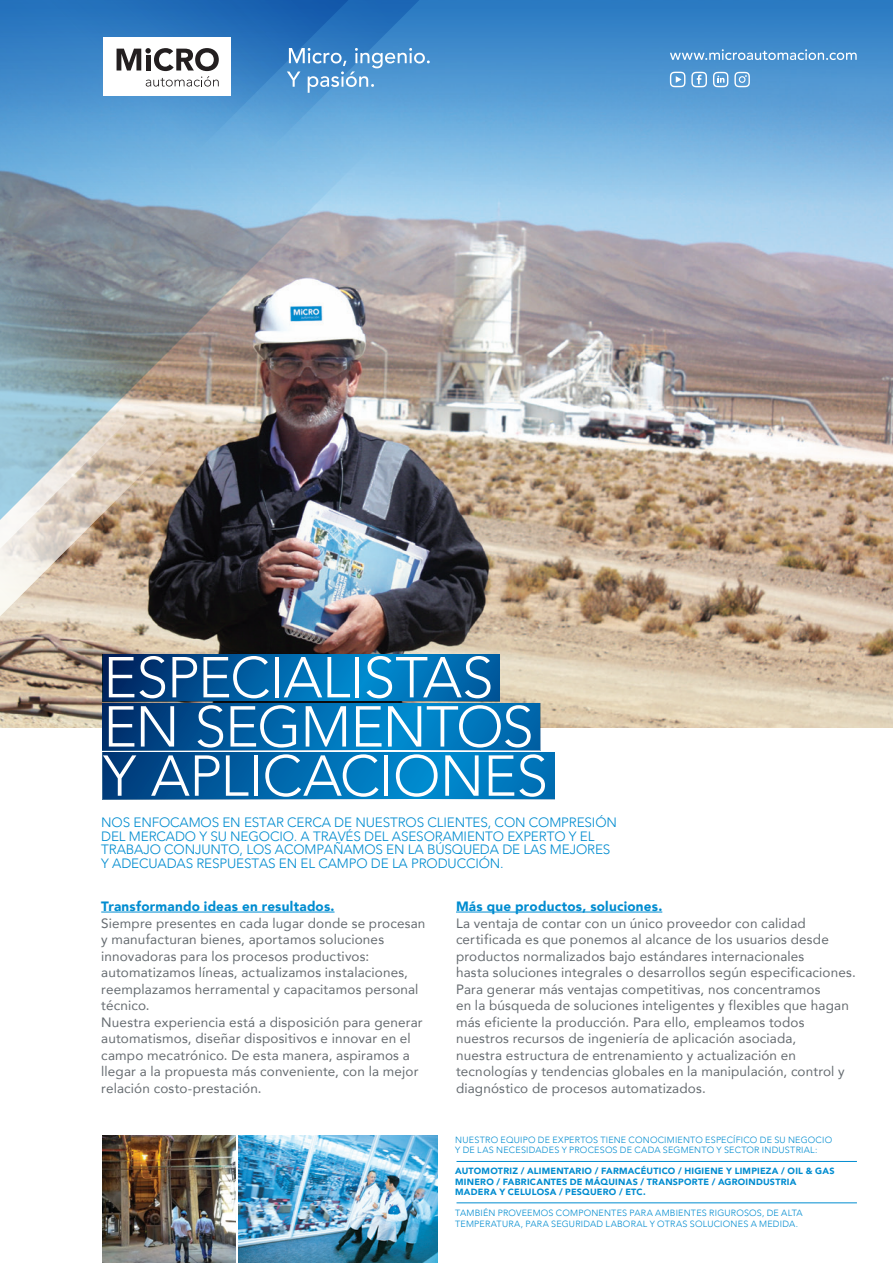
<style>
.page{position:relative;width:893px;height:1263px;background:#fff}
.page>*{position:absolute;margin:0;border:0;box-sizing:border-box;transform-origin:0 0}
.t1{font:300 57px/49.2px "Avenir";letter-spacing:-.02em;color:#fff}
.t2{font:13.5px/16.5px "Avenir";letter-spacing:.01em;color:#656b70}
.t3{font:300 13.5px/13.5px "Avenir";letter-spacing:-.01em;color:#008cd0}
.t4{font:900 13.5px "Avenir";letter-spacing:.015em;color:#008cd0}
.t5{font:300 9px/10.5px "Avenir";letter-spacing:.025em;color:#008cd0}
.t6{font:900 9px/10.5px "Avenir";letter-spacing:.025em;color:#008cd0}
</style>
<div class="page">
<hr style="left:101px;top:912px;width:234px;height:1px;background:#008cd0">
<hr style="left:456px;top:912px;width:206px;height:1px;background:#008cd0">
<hr style="left:456px;top:1161px;width:401px;height:1px;background:#008cd0">
<hr style="left:456px;top:1202px;width:401px;height:1px;background:#008cd0">
<img style="left:0;top:0;width:893px;height:727px">
<svg style="left:103px;top:654px;width:396px;height:47px;background:#005fa2"></svg>
<svg style="left:103px;top:703px;width:437px;height:47px;background:#0065a8"></svg>
<svg style="left:103px;top:752px;width:451px;height:47px;background:#0069ad"></svg>
<div style="left:103px;top:37px;width:127px;height:58px;background:#fff"></div>
<svg style="left:117px;top:48px;width:102px;height:39px"></svg>
<svg style="left:670px;top:49px;width:187px;height:11px;background:#73aad9"></svg>
<svg style="left:670px;top:72px;width:15px;height:15px"></svg>
<svg style="left:691px;top:72px;width:16px;height:15px"></svg>
<svg style="left:713px;top:72px;width:15px;height:15px"></svg>
<svg style="left:734px;top:72px;width:16px;height:15px"></svg>
<svg style="left:287px;top:48px;width:143px;height:45px;background:#61a0d4"></svg>
<img style="left:103px;top:1135px;width:133px;height:128px">
<img style="left:239px;top:1135px;width:199px;height:128px">
<h1 class="t1" style="left:103px;top:653px;width:446px">ESPECIALISTAS<br>EN SEGMENTOS<br>Y APLICACIONES</h1>
<p class="t3" style="left:101px;top:816px;width:517px">NOS ENFOCAMOS EN ESTAR CERCA DE NUESTROS CLIENTES, CON COMPRESIÓN DEL MERCADO Y SU NEGOCIO. A TRAVÉS DEL ASESORAMIENTO EXPERTO Y EL TRABAJO CONJUNTO, LOS ACOMPAÑAMOS EN LA BÚSQUEDA DE LAS MEJORES Y ADECUADAS RESPUESTAS EN EL CAMPO DE LA PRODUCCIÓN.</p>
<p class="t4" style="left:101px;top:895px;width:235px">Transformando ideas en resultados.</p>
<p class="t2" style="left:101px;top:914px;width:326px">Siempre presentes en cada lugar donde se procesan y manufacturan bienes, aportamos soluciones innovadoras para los procesos productivos: automatizamos líneas, actualizamos instalaciones, reemplazamos herramental y capacitamos personal técnico.<br>Nuestra experiencia está a disposición para generar automatismos, diseñar dispositivos e innovar en el campo mecatrónico. De esta manera, aspiramos a llegar a la propuesta más conveniente, con la mejor relación costo-prestación.</p>
<p class="t4" style="left:456px;top:895px;width:208px">Más que productos, soluciones.</p>
<p class="t2" style="left:456px;top:914px;width:401px">La ventaja de contar con un único proveedor con calidad certificada es que ponemos al alcance de los usuarios desde productos normalizados bajo estándares internacionales<br>hasta soluciones integrales o desarrollos según especificaciones.<br>Para generar más ventajas competitivas, nos concentramos<br>en la búsqueda de soluciones inteligentes y flexibles que hagan más eficiente la producción. Para ello, empleamos todos nuestros recursos de ingeniería de aplicación asociada,<br>nuestra estructura de entrenamiento y actualización en tecnologías y tendencias globales en la manipulación, control y diagnóstico de procesos automatizados.</p>
<p class="t5" style="left:455px;top:1134px;width:378px">NUESTRO EQUIPO DE EXPERTOS TIENE CONOCIMIENTO ESPECÍFICO DE SU NEGOCIO<br>Y DE LAS NECESIDADES Y PROCESOS DE CADA SEGMENTO Y SECTOR INDUSTRIAL:</p>
<p class="t6" style="left:455px;top:1166px;width:381px">AUTOMOTRIZ / ALIMENTARIO / FARMACÉUTICO / HIGIENE Y LIMPIEZA / OIL &amp; GAS<br>MINERO / FABRICANTES DE MÁQUINAS / TRANSPORTE / AGROINDUSTRIA<br>MADERA Y CELULOSA / PESQUERO / ETC.</p>
<p class="t5" style="left:455px;top:1208px;width:349px">TAMBIÉN PROVEEMOS COMPONENTES PARA AMBIENTES RIGUROSOS, DE ALTA<br>TEMPERATURA, PARA SEGURIDAD LABORAL Y OTRAS SOLUCIONES A MEDIDA.</p>
</div>
